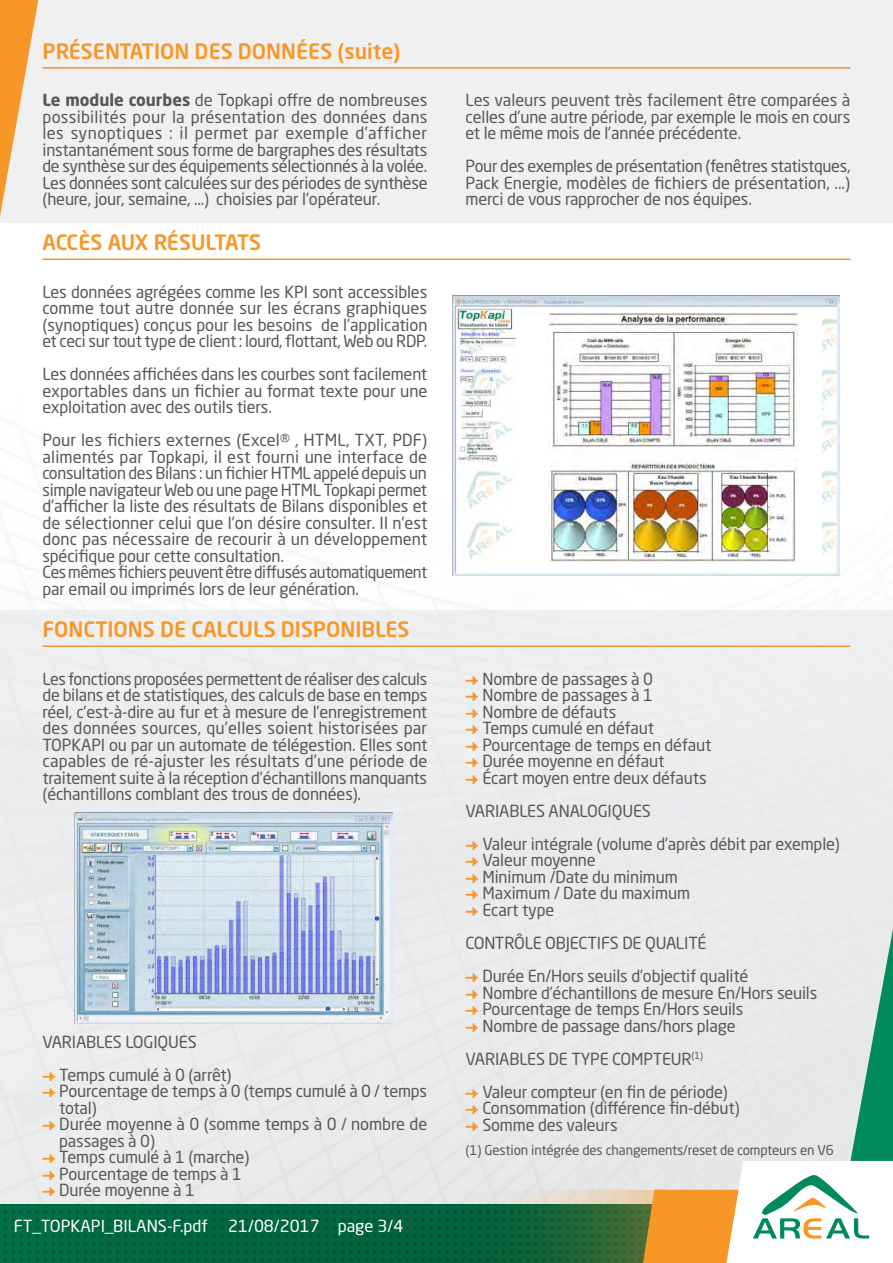
<style>
.page{position:relative;width:893px;height:1263px;background:#fff}
.page>*{position:absolute;margin:0;border:0;box-sizing:border-box;transform-origin:0 0}
.t1{font:500 21px "Neo Sans Std";color:#f79727}
.t2{font:500 21px "Neo Sans Std";letter-spacing:-.02em;color:#f79727}
.t3{font:16.5px/16.5px "Neo Sans Std";letter-spacing:-.01em;color:#57585a;text-align:justify}
.t4{font:16.5px/16.5px "Neo Sans Std";letter-spacing:-.01em;color:#57585a;scale:.96 1}
.t5{font:16.5px "Neo Sans Std";color:#fff}
.t6{font:13.5px "Neo Sans Std";letter-spacing:-.01em;color:#57585a}
.s1{font-weight:700}
.s2{font-family:"Fleches Left Right";color:#f79727}
</style>
<div class="page">
<div style="left:0;top:610px;width:893px;height:599px;background:#e6e7e9"></div>
<div style="left:0;top:0;width:893px;height:223px;background:#f0f0f1"></div>
<svg style="left:0;top:0;width:38px;height:216px"></svg>
<hr style="left:43px;top:645px;width:807px;height:2px;background:#f79727">
<hr style="left:43px;top:258px;width:807px;height:2px;background:#f79727">
<hr style="left:43px;top:67px;width:807px;height:2px;background:#f79727">
<img style="left:74px;top:813px;width:318px;height:210px">
<img style="left:453px;top:296px;width:387px;height:279px">
<div style="left:517px;top:315px;width:305px;height:250px;background:#fff"></div>
<img style="left:549px;top:313px;width:248px;height:249px">
<img style="left:0;top:1204px;width:448px;height:59px">
<svg style="left:448px;top:929px;width:445px;height:334px"></svg>
<p class="t1" style="left:43px;top:38px;width:359px">PRÉSENTATION DES DONNÉES (suite)</p>
<p class="t3" style="left:43px;top:92px;width:387px"><span class="s1">Le module courbes</span> de Topkapi offre de nombreuses possibilités pour la présentation des données dans les synoptiques : il permet par exemple d’afficher instantanément sous forme de bargraphes des résultats de synthèse sur des équipements sélectionnés à la volée.</p>
<p class="t3" style="left:43px;top:174px;width:386px">Les données sont calculées sur des périodes de synthèse (heure, jour, semaine, ...) choisies par l’opérateur.</p>
<p class="t2" style="left:43px;top:229px;width:220px">ACCÈS AUX RÉSULTATS</p>
<p class="t3" style="left:43px;top:283px;width:387px">Les données agrégées comme les KPI sont accessibles comme tout autre donnée sur les écrans graphiques (synoptiques) conçus pour les besoins de l’application et ceci sur tout type de client : lourd, flottant, Web ou RDP.</p>
<p class="t3" style="left:43px;top:365px;width:387px">Les données affichées dans les courbes sont facilement exportables dans un fichier au format texte pour une exploitation avec des outils tiers.</p>
<p class="t3" style="left:43px;top:431px;width:386px">Pour les fichiers externes (Excel® , HTML, TXT, PDF) alimentés par Topkapi, il est fourni une interface de consultation des Bilans : un fichier HTML appelé depuis un simple navigateur Web ou une page HTML Topkapi permet d’afficher la liste des résultats de Bilans disponibles et de sélectionner celui que l’on désire consulter. Il n’est donc pas nécessaire de recourir à un développement spécifique pour cette consultation.</p>
<p class="t4" style="left:43px;top:563px;width:402px">Ces mêmes fichiers peuvent être diffusés automatiquement par email ou imprimés lors de leur génération.</p>
<p class="t1" style="left:43px;top:616px;width:369px">FONCTIONS DE CALCULS DISPONIBLES</p>
<p class="t3" style="left:43px;top:670px;width:386px">Les fonctions proposées permettent de réaliser des calculs de bilans et de statistiques, des calculs de base en temps réel, c’est-à-dire au fur et à mesure de l’enregistrement des données sources, qu’elles soient historisées par TOPKAPI ou par un automate de télégestion. Elles sont capables de ré-ajuster les résultats d’une période de traitement suite à la réception d’échantillons manquants (échantillons comblant des trous de données).</p>
<p class="t3" style="left:43px;top:1033px;width:156px">VARIABLES LOGIQUES</p>
<p class="t3" style="left:43px;top:1066px;width:191px"><span class="s2">k</span> Temps cumulé à 0 (arrêt)</p>
<p class="t3" style="left:59px;top:1082px;width:369px;text-indent:-17px"><span class="s2">k</span> Pourcentage de temps à 0 (temps cumulé à 0 / temps total)</p>
<p class="t3" style="left:59px;top:1115px;width:370px;text-indent:-17px"><span class="s2">k</span> Durée moyenne à 0 (somme temps à 0 / nombre de passages à 0)</p>
<p class="t3" style="left:43px;top:1148px;width:208px"><span class="s2">k</span> Temps cumulé à 1 (marche)</p>
<p class="t3" style="left:43px;top:1165px;width:201px"><span class="s2">k</span> Pourcentage de temps à 1</p>
<p class="t3" style="left:43px;top:1181px;width:154px"><span class="s2">k</span> Durée moyenne à 1</p>
<p class="t5" style="left:14px;top:1215px;width:391px">FT_TOPKAPI_BILANS-F.pdf 21/08/2017 page 3/4</p>
<p class="t3" style="left:466px;top:92px;width:386px">Les valeurs peuvent très facilement être comparées à celles d’une autre période, par exemple le mois en cours et le même mois de l’année précédente.</p>
<p class="t3" style="left:466px;top:158px;width:386px">Pour des exemples de présentation (fenêtres statistques, Pack Energie, modèles de fichiers de présentation, ...) merci de vous rapprocher de nos équipes.</p>
<p class="t3" style="left:466px;top:670px;width:189px"><span class="s2">k</span> Nombre de passages à 0</p>
<p class="t3" style="left:466px;top:687px;width:189px"><span class="s2">k</span> Nombre de passages à 1</p>
<p class="t3" style="left:466px;top:703px;width:152px"><span class="s2">k</span> Nombre de défauts</p>
<p class="t3" style="left:466px;top:720px;width:190px"><span class="s2">k</span> Temps cumulé en défaut</p>
<p class="t3" style="left:466px;top:736px;width:247px"><span class="s2">k</span> Pourcentage de temps en défaut</p>
<p class="t3" style="left:466px;top:753px;width:200px"><span class="s2">k</span> Durée moyenne en défaut</p>
<p class="t3" style="left:466px;top:769px;width:242px"><span class="s2">k</span> Écart moyen entre deux défauts</p>
<p class="t3" style="left:466px;top:802px;width:187px">VARIABLES ANALOGIQUES</p>
<p class="t3" style="left:466px;top:835px;width:376px"><span class="s2">k</span> Valeur intégrale (volume d’après débit par exemple)</p>
<p class="t3" style="left:466px;top:852px;width:132px"><span class="s2">k</span> Valeur moyenne</p>
<p class="t3" style="left:466px;top:868px;width:214px"><span class="s2">k</span> Minimum /Date du minimum</p>
<p class="t3" style="left:466px;top:885px;width:226px"><span class="s2">k</span> Maximum / Date du maximum</p>
<p class="t3" style="left:466px;top:901px;width:90px"><span class="s2">k</span> Ecart type</p>
<p class="t3" style="left:466px;top:934px;width:242px">CONTRÔLE OBJECTIFS DE QUALITÉ</p>
<p class="t3" style="left:466px;top:967px;width:284px"><span class="s2">k</span> Durée En/Hors seuils d’objectif qualité</p>
<p class="t3" style="left:466px;top:984px;width:353px"><span class="s2">k</span> Nombre d’échantillons de mesure En/Hors seuils</p>
<p class="t3" style="left:466px;top:1000px;width:279px"><span class="s2">k</span> Pourcentage de temps En/Hors seuils</p>
<p class="t3" style="left:466px;top:1017px;width:271px"><span class="s2">k</span> Nombre de passage dans/hors plage</p>
<p class="t3" style="left:466px;top:1050px;width:239px">VARIABLES DE TYPE COMPTEUR<sup>(1)</sup></p>
<p class="t3" style="left:466px;top:1083px;width:264px"><span class="s2">k</span> Valeur compteur (en fin de période)</p>
<p class="t3" style="left:466px;top:1099px;width:275px"><span class="s2">k</span> Consommation (différence fin-début)</p>
<p class="t3" style="left:466px;top:1116px;width:153px"><span class="s2">k</span> Somme des valeurs</p>
<p class="t6" style="left:466px;top:1141px;width:370px">(1) Gestion intégrée des changements/reset de compteurs en V6</p>
</div>
